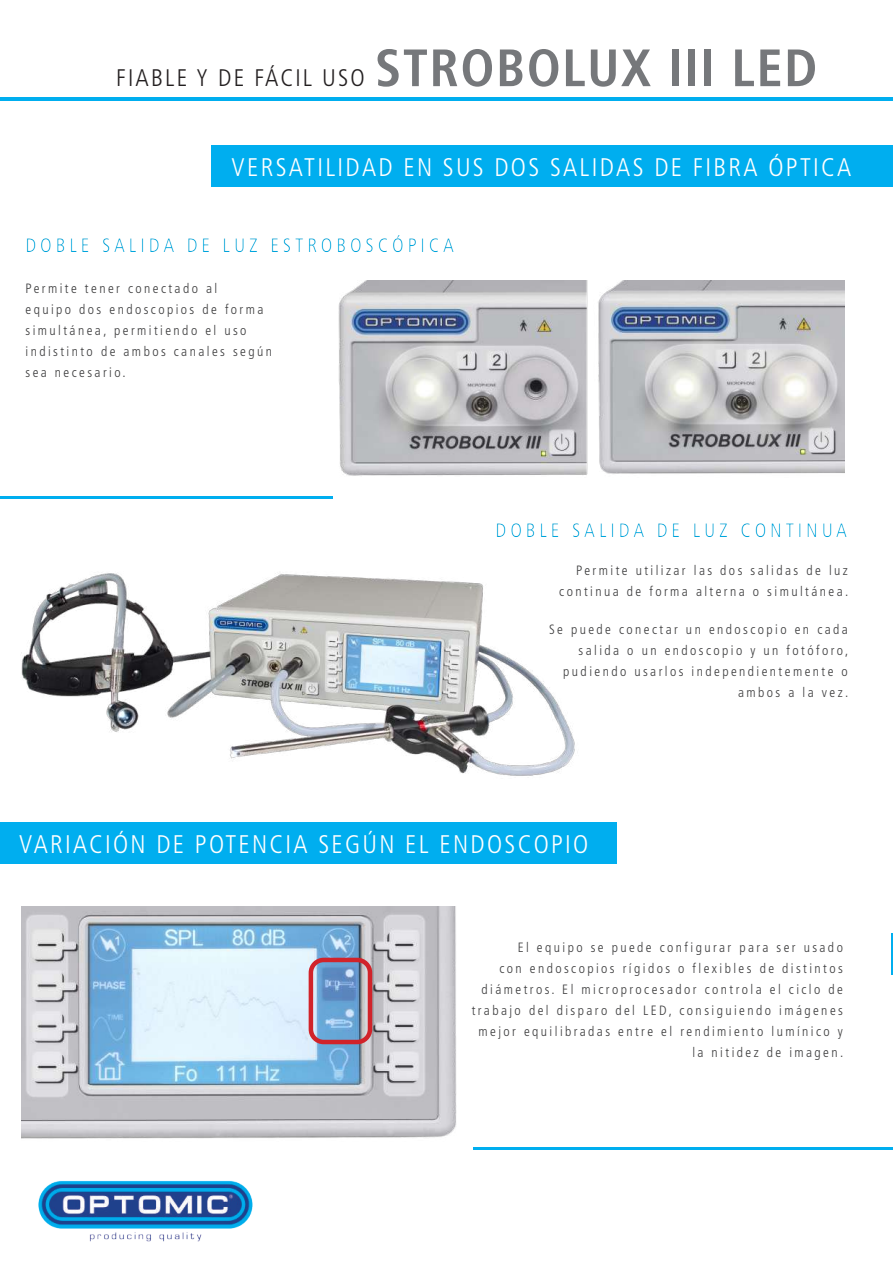
<style>
.page{position:relative;width:893px;height:1263px;background:#fff}
.page>*{position:absolute;margin:0;border:0;box-sizing:border-box;transform-origin:0 0}
.t1{font:300 condensed 25.5px "Frutiger LT Std";letter-spacing:.09em;color:#fff}
.t2{font:300 condensed 24px "Frutiger LT Std";letter-spacing:.09em;color:#231f20}
.t3{font:300 condensed 19.5px "Frutiger LT Std";letter-spacing:.2em;color:#00b3ef}
.t4{font:300 condensed 13.5px/21px "Frutiger LT Std";letter-spacing:.18em;color:#3e3e3f;text-align:right}
.s1{font-weight:700;font-size:52.5px;color:#76787b}
</style>
<div class="page">
<hr style="left:0;top:97px;width:893px;height:4px;background:#00aeef">
<hr style="left:474px;top:1147px;width:419px;height:3px;background:#00aeef">
<img style="left:38px;top:1180px;width:215px;height:62px">
<img style="left:21px;top:573px;width:554px;height:203px">
<hr style="left:0;top:496px;width:332px;height:3px;background:#00aeef">
<div style="left:212px;top:146px;width:681px;height:41px;background:#00aeef"></div>
<img style="left:338px;top:281px;width:506px;height:195px">
<div style="left:23px;top:234px;width:781px;height:61px;background:#231f20;opacity:.1"></div>
<div style="left:0;top:823px;width:617px;height:41px;background:#00aeef"></div>
<img style="left:21px;top:907px;width:435px;height:232px">
<div style="left:309px;top:958px;width:63px;height:86px;border:4px solid #d1232a;border-radius:13px"></div>
<hr style="left:892px;top:933px;width:1px;height:41px;background:#00aeef">
<h2 class="t2" style="left:116px;top:64px;width:703px">FIABLE Y DE FÁCIL USO <span class="s1">STROBOLUX III LED</span></h2>
<h1 class="t1" style="left:232px;top:153px;width:621px">VERSATILIDAD EN SUS DOS SALIDAS DE FIBRA ÓPTICA</h1>
<h3 class="t3" style="left:26px;top:234px;width:430px">DOBLE SALIDA DE LUZ ESTROBOSCÓPICA</h3>
<p class="t4" style="left:26px;top:278px;width:248px;text-align:left">Permite tener conectado al<br>equipo dos endoscopios de forma simultánea, permitiendo el uso indistinto de ambos canales según sea necesario.</p>
<h3 class="t3" style="left:496px;top:519px;width:353px">DOBLE SALIDA DE LUZ CONTINUA</h3>
<p class="t4" style="left:559px;top:560px;width:291px">Permite utilizar las dos salidas de luz continua de forma alterna o simultánea.</p>
<p class="t4" style="left:549px;top:619px;width:301px">Se puede conectar un endoscopio en cada salida o un endoscopio y un fotóforo, pudiendo usarlos independientemente o ambos a la vez.</p>
<h1 class="t1" style="left:19px;top:830px;width:570px">VARIACIÓN DE POTENCIA SEGÚN EL ENDOSCOPIO</h1>
<p class="t4" style="left:472px;top:937px;width:373px">El equipo se puede configurar para ser usado<br>con endoscopios rígidos o flexibles de distintos diámetros. El microprocesador controla el ciclo de trabajo del disparo del LED, consiguiendo imágenes mejor equilibradas entre el rendimiento lumínico y la nitidez de imagen.</p>
</div>
